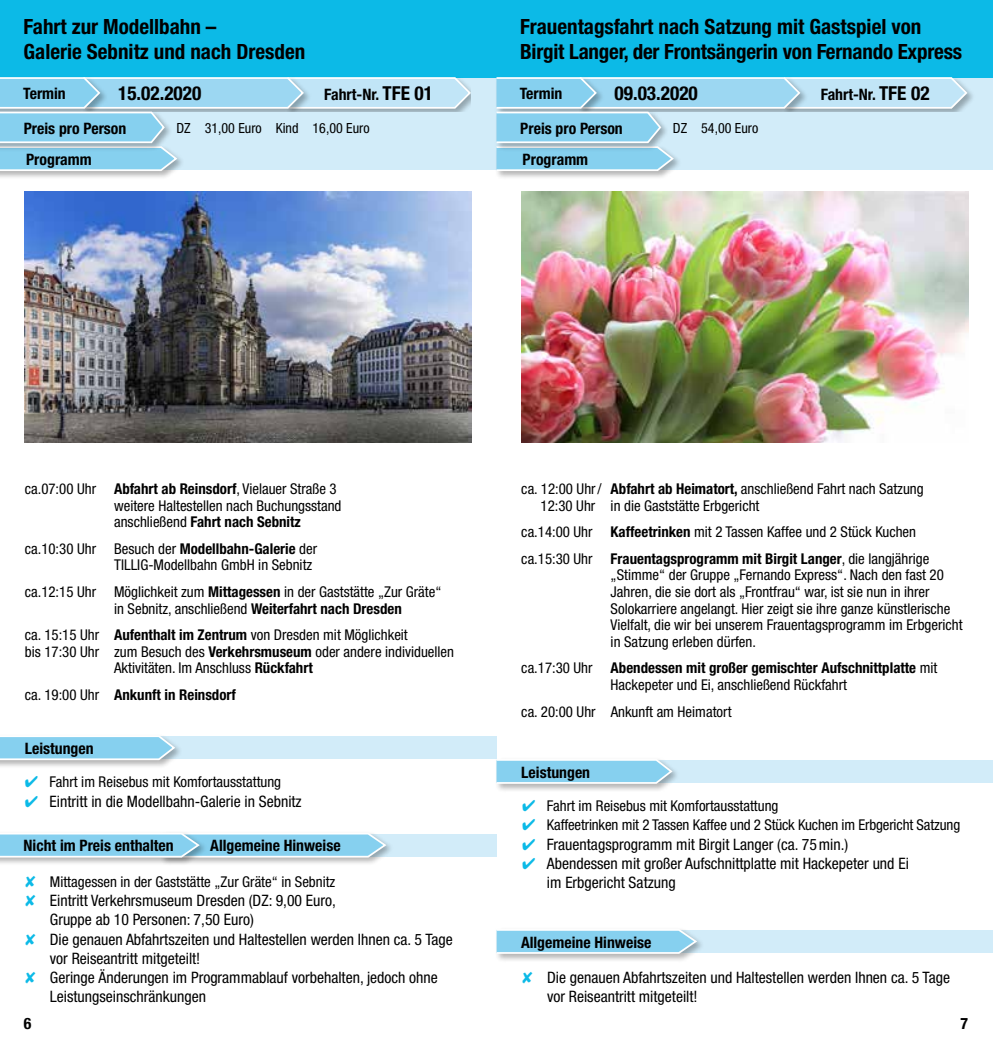
<style>
.page{position:relative;width:993px;height:1042px;background:#fff}
.page>*{position:absolute;margin:0;border:0;box-sizing:border-box;transform-origin:0 0}
.t1{font:700 condensed 21px/24.5px "Helvetica Neue";color:#000}
.t2{font:700 condensed 19.25px "Helvetica Neue";color:#000}
.t3{font:condensed 15.75px/19.2px "Helvetica Neue";color:#000}
.t4{font:700 condensed 15.75px "Helvetica Neue";color:#000}
.t5{font:condensed 14.88px/16.6px "Helvetica Neue";color:#000}
.t6{font:700 condensed 14.88px "Helvetica Neue";color:#000}
.t7{font:condensed 14px "Helvetica Neue";color:#000}
.s1{font-size:19.25px}
.s2{font-weight:700}
.s3{font-weight:400}
.s4{color:#0cbae7}
</style>
<div class="page">
<div style="left:0;top:0;width:496px;height:78px;background:#0cbae7"></div>
<div style="left:496px;top:0;width:496px;height:78px;background:#0cbae7"></div>
<div style="left:0;top:736px;width:496px;height:23px;background:#d2ecf9"></div>
<div style="left:0;top:733px;width:183px;height:35px;background:#000;opacity:.3"></div>
<svg style="left:0;top:734px;width:177px;height:27px"></svg>
<div style="left:497px;top:760px;width:495px;height:22px;background:#d2ecf9"></div>
<div style="left:494px;top:757px;width:186px;height:35px;background:#000;opacity:.3"></div>
<svg style="left:494px;top:758px;width:179px;height:27px"></svg>
<div style="left:0;top:834px;width:496px;height:22px;background:#d2ecf9"></div>
<div style="left:160px;top:831px;width:234px;height:35px;background:#000;opacity:.3"></div>
<div style="left:0;top:831px;width:208px;height:35px;background:#000;opacity:.3"></div>
<svg style="left:0;top:832px;width:388px;height:26px"></svg>
<div style="left:497px;top:930px;width:495px;height:22px;background:#d2ecf9"></div>
<div style="left:494px;top:927px;width:211px;height:35px;background:#000;opacity:.3"></div>
<svg style="left:494px;top:928px;width:204px;height:26px"></svg>
<img style="left:25px;top:191px;width:446px;height:251px">
<img style="left:521px;top:191px;width:446px;height:251px">
<div style="left:0;top:144px;width:185px;height:36px;background:#000;opacity:.3"></div>
<svg style="left:0;top:77px;width:471px;height:95px;background:#b7dff1"></svg>
<div style="left:471px;top:78px;width:521px;height:92px;background:#d2ecf9"></div>
<div style="left:782px;top:75px;width:193px;height:42px;background:#000;opacity:.3"></div>
<div style="left:577px;top:75px;width:231px;height:42px;background:#0cbae7"></div>
<div style="left:494px;top:144px;width:187px;height:36px;background:#000;opacity:.3"></div>
<div style="left:471px;top:112px;width:521px;height:30px;background:#d2ecf9"></div>
<svg style="left:494px;top:76px;width:474px;height:96px"></svg>
<h1 class="t1" style="left:24px;top:14px;width:283px">Fahrt zur Modellbahn –<br>Galerie Sebnitz und nach Dresden</h1>
<h1 class="t1" style="left:520px;top:14px;width:443px">Frauentagsfahrt nach Satzung mit Gastspiel von<br>Birgit Langer, der Frontsängerin von Fernando Express</h1>
<p class="t4" style="left:23px;top:84px;width:44px">Termin</p>
<p class="t2" style="left:118px;top:82px;width:85px">15.02.2020</p>
<p class="t4" style="left:324px;top:85px;width:110px">Fahrt-Nr. <span class="s1">TFE 01</span></p>
<p class="t4" style="left:519px;top:84px;width:44px">Termin</p>
<p class="t2" style="left:614px;top:82px;width:85px">09.03.2020</p>
<p class="t4" style="left:820px;top:85px;width:110px">Fahrt-Nr. <span class="s1">TFE 02</span></p>
<p class="t4" style="left:24px;top:118px;width:104px">Preis pro Person</p>
<p class="t7" style="left:176px;top:120px;width:194px">DZ 31,00 Euro Kind 16,00 Euro</p>
<p class="t4" style="left:520px;top:118px;width:104px">Preis pro Person</p>
<p class="t7" style="left:672px;top:120px;width:87px">DZ 54,00 Euro</p>
<p class="t4" style="left:26px;top:150px;width:67px">Programm</p>
<p class="t4" style="left:522px;top:150px;width:67px">Programm</p>
<p class="t5" style="left:114px;top:480px;width:229px;text-indent:-89px">ca.07:00 Uhr <span class="s2">Abfahrt ab Reinsdorf</span>, Vielauer Straße 3 weitere Haltestellen nach Buchungsstand anschließend <span class="s2">Fahrt nach Sebnitz</span></p>
<p class="t5" style="left:114px;top:540px;width:204px;text-indent:-89px">ca.10:30 Uhr Besuch der <span class="s2">Modellbahn-Galerie</span> der<br>TILLIG-Modellbahn GmbH in Sebnitz</p>
<p class="t5" style="left:114px;top:583px;width:329px;text-indent:-89px">ca.12:15 Uhr Möglichkeit zum <span class="s2">Mittagessen</span> in der Gaststätte „Zur Gräte“ in Sebnitz, anschließend <span class="s2">Weiterfahrt nach Dresden</span></p>
<p class="t5" style="left:25px;top:626px;width:384px">ca. 15:15 Uhr <span class="s2">Aufenthalt im Zentrum</span> von Dresden mit Möglichkeit</p>
<p class="t5" style="left:25px;top:643px;width:430px">bis 17:30 Uhr zum Besuch des <span class="s2">Verkehrsmuseum</span> oder andere individuellen</p>
<p class="t5" style="left:114px;top:660px;width:200px">Aktivitäten. Im Anschluss <span class="s2">Rückfahrt</span></p>
<p class="t6" style="left:25px;top:685px;width:212px"><span class="s3">ca. 19:00 Uhr</span> Ankunft in Reinsdorf</p>
<p class="t4" style="left:25px;top:739px;width:70px">Leistungen</p>
<p class="t5" style="left:25px;top:774px;width:258px"><span class="s4">✔</span> Fahrt im Reisebus mit Komfortausstattung</p>
<p class="t3" style="left:25px;top:791px;width:278px"><span class="s4">✔</span> Eintritt in die Modellbahn-Galerie in Sebnitz</p>
<p class="t4" style="left:24px;top:836px;width:152px">Nicht im Preis enthalten</p>
<p class="t4" style="left:210px;top:836px;width:132px">Allgemeine Hinweise</p>
<p class="t5" style="left:25px;top:873px;width:312px"><span class="s4">✘</span> Mittagessen in der Gaststätte „Zur Gräte“ in Sebnitz</p>
<p class="t3" style="left:25px;top:891px;width:312px"><span class="s4">✘</span> Eintritt Verkehrsmuseum Dresden (DZ: 9,00 Euro,</p>
<p class="t3" style="left:50px;top:910px;width:205px">Gruppe ab 10 Personen: 7,50 Euro)</p>
<p class="t3" style="left:25px;top:929px;width:429px"><span class="s4">✘</span> Die genauen Abfahrtszeiten und Haltestellen werden Ihnen ca. 5 Tage</p>
<p class="t3" style="left:50px;top:948px;width:152px">vor Reiseantritt mitgeteilt!</p>
<p class="t3" style="left:25px;top:967px;width:414px"><span class="s4">✘</span> Geringe Änderungen im Programmablauf vorbehalten, jedoch ohne</p>
<p class="t3" style="left:50px;top:987px;width:157px">Leistungseinschränkungen</p>
<p class="t5" style="left:540px;top:480px;width:384px;text-indent:-19px">ca. 12:00 Uhr/ <span class="s2">Abfahrt ab Heimatort,</span> anschließend Fahrt nach Satzung<br>12:30 Uhr in die Gaststätte Erbgericht</p>
<p class="t5" style="left:521px;top:518px;width:409px;line-height:26.6px">ca.14:00 Uhr <span class="s2">Kaffeetrinken</span> mit 2 Tassen Kaffee und 2 Stück Kuchen ca.15:30 Uhr <span class="s2">Frauentagsprogramm mit Birgit Langer</span>, die langjährige</p>
<p class="t5" style="left:610px;top:567px;width:353px">„Stimme“ der Gruppe „Fernando Express“. Nach den fast 20<br>Jahren, die sie dort als „Frontfrau“ war, ist sie nun in ihrer Solokarriere angelangt. Hier zeigt sie ihre ganze künstlerische Vielfalt, die wir bei unserem Frauentagsprogramm im Erbgericht in Satzung erleben dürfen.</p>
<p class="t5" style="left:521px;top:660px;width:417px;text-align:center">ca.17:30 Uhr <span class="s2">Abendessen mit großer gemischter Aufschnittplatte</span> mit<br>Hackepeter und Ei, anschließend Rückfahrt</p>
<p class="t5" style="left:521px;top:703px;width:212px">ca. 20:00 Uhr Ankunft am Heimatort</p>
<p class="t4" style="left:521px;top:762px;width:70px">Leistungen</p>
<p class="t5" style="left:522px;top:797px;width:258px"><span class="s4">✔</span> Fahrt im Reisebus mit Komfortausstattung</p>
<p class="t5" style="left:522px;top:817px;width:439px"><span class="s4">✔</span> Kaffeetrinken mit 2 Tassen Kaffee und 2 Stück Kuchen im Erbgericht Satzung</p>
<p class="t3" style="left:522px;top:834px;width:327px"><span class="s4">✔</span> Frauentagsprogramm mit Birgit Langer (ca. 75min.)</p>
<p class="t3" style="left:546px;top:853px;width:363px;text-indent:-25px"><span class="s4">✔</span> Abendessen mit großer Aufschnittplatte mit Hackepeter und Ei im Erbgericht Satzung</p>
<p class="t4" style="left:521px;top:932px;width:132px">Allgemeine Hinweise</p>
<p class="t3" style="left:547px;top:968px;width:404px;text-indent:-25px"><span class="s4">✘</span> Die genauen Abfahrtszeiten und Haltestellen werden Ihnen ca. 5 Tage vor Reiseantritt mitgeteilt!</p>
<p class="t4" style="left:24px;top:1014px;width:9px">6</p>
<p class="t4" style="left:960px;top:1014px;width:9px">7</p>
</div>
